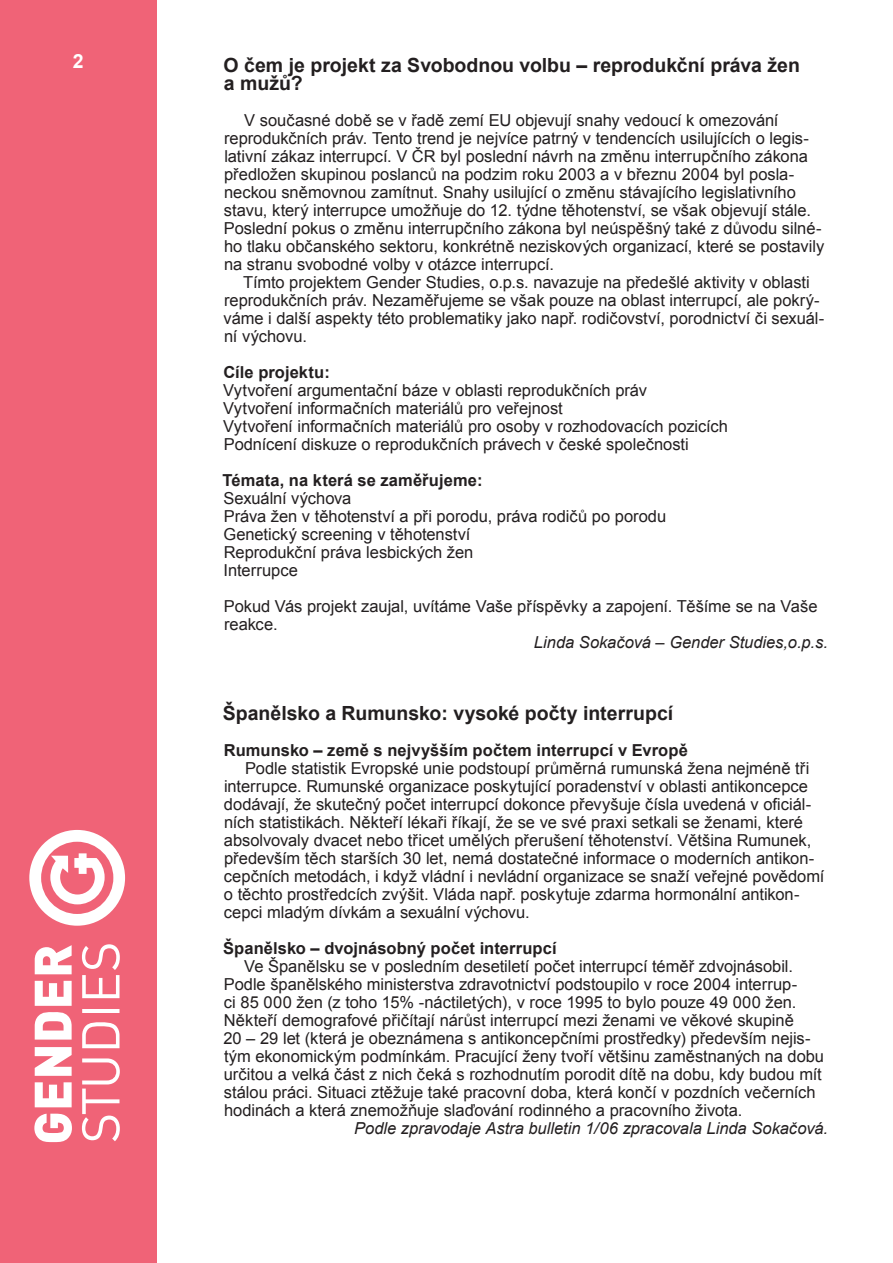
<style>
.page{position:relative;width:893px;height:1263px;background:#fff}
.page>*{position:absolute;margin:0;border:0;box-sizing:border-box;transform-origin:0 0}
.t1{font:700 19.5px/18px "Arial";color:#231f20}
.t2{font:700 19.5px "Arial";color:#fff}
.t3{font:16.5px/18px "Arial";letter-spacing:-.005em;color:#231f20}
.t4{font:700 16.5px "Arial";letter-spacing:.005em;color:#231f20}
.t5{font:italic 16.5px "Arial";color:#231f20}
</style>
<div class="page">
<div style="left:0;top:0;width:157px;height:1263px;background:#f06377"></div>
<svg style="left:29px;top:830px;width:96px;height:312px"></svg>
<p class="t2" style="left:73px;top:49px;width:12px">2</p>
<p class="t1" style="left:223px;top:57px;width:578px">O čem je projekt za Svobodnou volbu – reprodukční práva žen a mužů?</p>
<p class="t3" style="left:224px;top:111px;width:602px;text-indent:20px">V současné době se v řadě zemí EU objevují snahy vedoucí k omezování reprodukčních práv. Tento trend je nejvíce patrný v tendencích usilujících o legis&shy;lativní zákaz interrupcí. V ČR byl poslední návrh na změnu interrupčního zákona předložen skupinou poslanců na podzim roku 2003 a v březnu 2004 byl posla&shy;neckou sněmovnou zamítnut. Snahy usilující o změnu stávajícího legislativního stavu, který interrupce umožňuje do 12. týdne těhotenství, se však objevují stále.<br>Poslední pokus o změnu interrupčního zákona byl neúspěšný také z důvodu silné&shy;ho tlaku občanského sektoru, konkrétně neziskových organizací, které se postavily na stranu svobodné volby v otázce interrupcí.</p>
<p class="t3" style="left:224px;top:273px;width:602px;text-indent:20px">Tímto projektem Gender Studies, o.p.s. navazuje na předešlé aktivity v oblasti reprodukčních práv. Nezaměřujeme se však pouze na oblast interrupcí, ale pokrý&shy;váme i další aspekty této problematiky jako např. rodičovství, porodnictví či sexuál&shy;ní výchovu.</p>
<p class="t4" style="left:224px;top:361px;width:108px">Cíle projektu:</p>
<p class="t3" style="left:223px;top:381px;width:506px">Vytvoření argumentační báze v oblasti reprodukčních práv<br>Vytvoření informačních materiálů pro veřejnost<br>Vytvoření informačních materiálů pro osoby v rozhodovacích pozicích Podnícení diskuze o reprodukčních právech v české společnosti</p>
<p class="t4" style="left:222px;top:469px;width:262px">Témata, na která se zaměřujeme:</p>
<p class="t3" style="left:223px;top:489px;width:444px">Sexuální výchova<br>Práva žen v těhotenství a při porodu, práva rodičů po porodu<br>Genetický screening v těhotenství<br>Reprodukční práva lesbických žen<br>Interrupce</p>
<p class="t3" style="left:224px;top:597px;width:595px">Pokud Vás projekt zaujal, uvítáme Vaše příspěvky a zapojení. Těšíme se na Vaše reakce.</p>
<p class="t5" style="left:534px;top:632px;width:296px">Linda Sokačová – Gender Studies,o.p.s.</p>
<p class="t1" style="left:223px;top:705px;width:452px">Španělsko a Rumunsko: vysoké počty interrupcí</p>
<p class="t4" style="left:224px;top:739px;width:465px">Rumunsko – země s nejvyšším počtem interrupcí v Evropě</p>
<p class="t3" style="left:224px;top:759px;width:602px;text-indent:21px">Podle statistik Evropské unie podstoupí průměrná rumunská žena nejméně tři interrupce. Rumunské organizace poskytující poradenství v oblasti antikoncepce dodávají, že skutečný počet interrupcí dokonce převyšuje čísla uvedená v oficiál&shy;ních statistikách. Někteří lékaři říkají, že se ve své praxi setkali se ženami, které absolvovaly dvacet nebo třicet umělých přerušení těhotenství. Většina Rumunek, především těch starších 30 let, nemá dostatečné informace o moderních antikon&shy;cepčních metodách, i když vládní i nevládní organizace se snaží veřejné povědomí o těchto prostředcích zvýšit. Vláda např. poskytuje zdarma hormonální antikon&shy;cepci mladým dívkám a sexuální výchovu.</p>
<p class="t4" style="left:223px;top:937px;width:335px">Španělsko – dvojnásobný počet interrupcí</p>
<p class="t3" style="left:223px;top:957px;width:602px;text-indent:21px">Ve Španělsku se v posledním desetiletí počet interrupcí téměř zdvojnásobil.<br>Podle španělského ministerstva zdravotnictví podstoupilo v roce 2004 interrup-<br>ci 85 000 žen (z toho 15% -náctiletých), v roce 1995 to bylo pouze 49 000 žen.<br>Někteří demografové přičítají nárůst interrupcí mezi ženami ve věkové skupině<br>20 – 29 let (která je obeznámena s antikoncepčními prostředky) především nejis&shy;tým ekonomickým podmínkám. Pracující ženy tvoří většinu zaměstnaných na dobu určitou a velká část z nich čeká s rozhodnutím porodit dítě na dobu, kdy budou mít stálou práci. Situaci ztěžuje také pracovní doba, která končí v pozdních večerních hodinách a která znemožňuje slaďování rodinného a pracovního života.</p>
<p class="t5" style="left:354px;top:1118px;width:475px">Podle zpravodaje Astra bulletin 1/06 zpracovala Linda Sokačová.</p>
</div>
